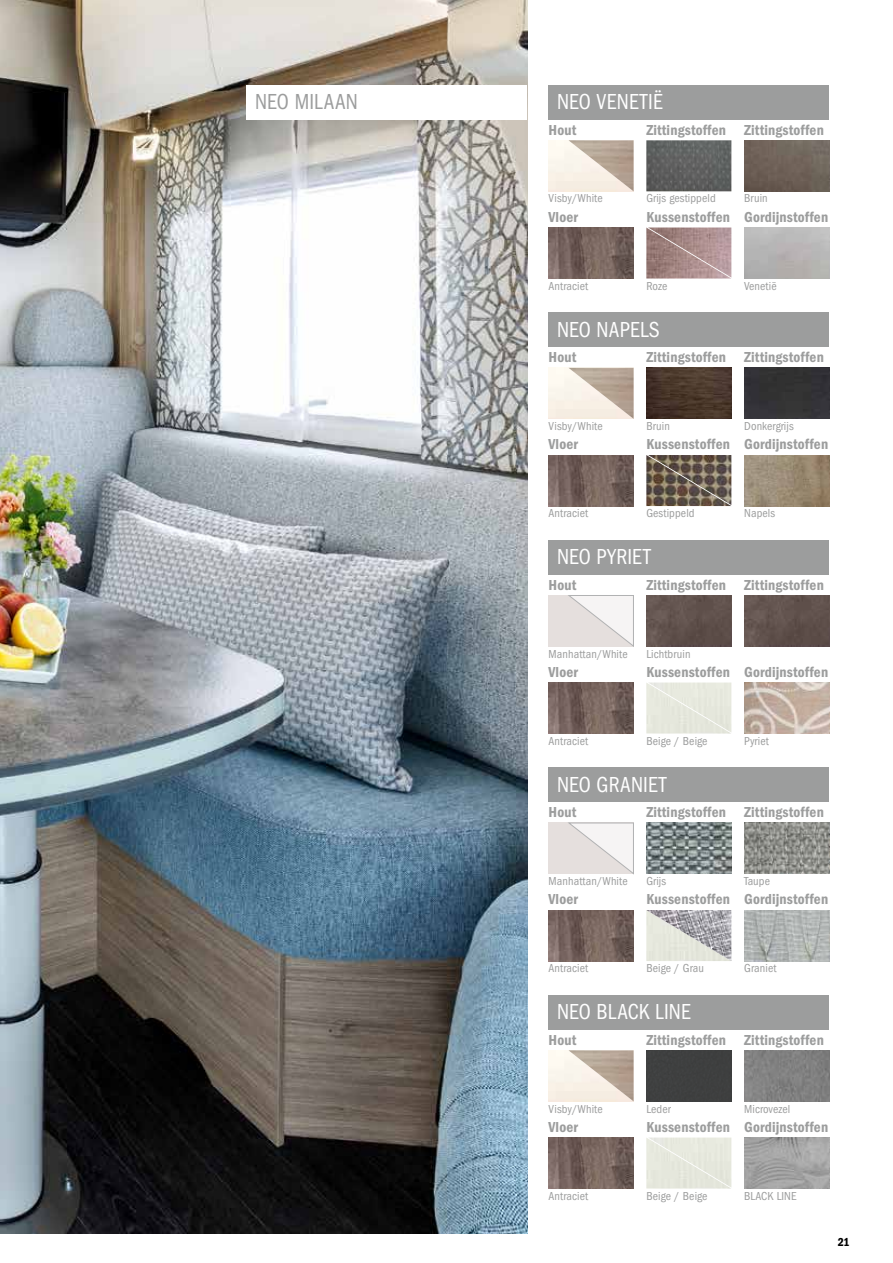
<style>
.page{position:relative;width:893px;height:1263px;background:#fff}
.page>*{position:absolute;margin:0;border:0;box-sizing:border-box;transform-origin:0 0}
.t1{font:condensed 22.5px "Franklin Gothic";letter-spacing:.005em;color:#fff;scale:.95 1}
.t2{font:condensed 22.5px "Franklin Gothic";letter-spacing:.005em;color:#9c9d9d;scale:.95 1}
.t3{font:600 condensed 15px "Franklin Gothic";letter-spacing:.01em;color:#9c9d9d}
.t4{font:condensed 12px "Franklin Gothic";letter-spacing:.01em;color:#9c9d9d}
.t5{font:600 condensed 12px "Franklin Gothic";color:#000}
</style>
<div class="page">
<img style="left:0;top:0;width:527px;height:1233px">
<img style="left:549px;top:910px;width:85px;height:51px">
<img style="left:549px;top:1137px;width:85px;height:51px">
<img style="left:549px;top:455px;width:85px;height:51px">
<img style="left:549px;top:227px;width:85px;height:52px">
<img style="left:549px;top:682px;width:85px;height:51px">
<div style="left:549px;top:823px;width:85px;height:51px;background:#e5dfdd"></div>
<div style="left:549px;top:595px;width:85px;height:51px;background:#e5dfdd"></div>
<svg style="left:569px;top:823px;width:65px;height:51px"></svg>
<img style="left:569px;top:1050px;width:65px;height:51px">
<img style="left:569px;top:368px;width:65px;height:51px">
<img style="left:569px;top:140px;width:65px;height:51px">
<svg style="left:569px;top:595px;width:65px;height:52px"></svg>
<img style="left:646px;top:683px;width:84px;height:50px">
<img style="left:646px;top:1138px;width:84px;height:50px">
<img style="left:646px;top:455px;width:85px;height:51px">
<img style="left:646px;top:227px;width:85px;height:52px">
<div style="left:648px;top:682px;width:83px;height:50px;background:#e6e8dd"></div>
<div style="left:648px;top:1137px;width:83px;height:50px;background:#e6e8dd"></div>
<img style="left:648px;top:455px;width:83px;height:50px">
<img style="left:648px;top:227px;width:83px;height:51px">
<img style="left:646px;top:823px;width:85px;height:51px">
<div style="left:646px;top:1050px;width:85px;height:51px;background:#3e4040"></div>
<img style="left:646px;top:368px;width:85px;height:51px">
<img style="left:646px;top:140px;width:85px;height:51px">
<img style="left:646px;top:595px;width:85px;height:51px">
<img style="left:744px;top:823px;width:85px;height:51px">
<img style="left:744px;top:1050px;width:85px;height:51px">
<div style="left:744px;top:368px;width:85px;height:51px;background:#333235"></div>
<img style="left:744px;top:140px;width:85px;height:51px">
<img style="left:744px;top:595px;width:85px;height:51px">
<img style="left:646px;top:910px;width:85px;height:51px">
<img style="left:744px;top:910px;width:85px;height:51px">
<img style="left:744px;top:1137px;width:85px;height:51px">
<img style="left:744px;top:455px;width:85px;height:51px">
<img style="left:744px;top:682px;width:85px;height:51px">
<div style="left:247px;top:85px;width:280px;height:34px;background:#fff"></div>
<div style="left:549px;top:85px;width:280px;height:34px;background:#9c9d9d"></div>
<div style="left:549px;top:313px;width:280px;height:34px;background:#9c9d9d"></div>
<div style="left:549px;top:540px;width:280px;height:34px;background:#9c9d9d"></div>
<div style="left:549px;top:767px;width:280px;height:34px;background:#9c9d9d"></div>
<div style="left:549px;top:995px;width:280px;height:34px;background:#9c9d9d"></div>
<h1 class="t2" style="left:255px;top:89px;width:110px">NEO MILAAN</h1>
<h1 class="t1" style="left:557px;top:89px;width:113px">NEO VENETIË</h1>
<p class="t3" style="left:549px;top:121px;width:29px">Hout</p>
<p class="t3" style="left:646px;top:121px;width:179px">Zittingstoffen Zittingstoffen</p>
<p class="t4" style="left:549px;top:192px;width:56px">Visby/White</p>
<p class="t4" style="left:646px;top:192px;width:71px">Grijs gestippeld</p>
<p class="t4" style="left:744px;top:192px;width:25px">Bruin</p>
<p class="t3" style="left:549px;top:208px;width:31px">Vloer</p>
<p class="t3" style="left:646px;top:208px;width:183px">Kussenstoffen Gordijnstoffen</p>
<p class="t4" style="left:549px;top:279px;width:41px">Antraciet</p>
<p class="t4" style="left:646px;top:279px;width:23px">Roze</p>
<p class="t4" style="left:744px;top:279px;width:34px">Venetië</p>
<h1 class="t1" style="left:557px;top:316px;width:110px">NEO NAPELS</h1>
<p class="t3" style="left:549px;top:348px;width:29px">Hout</p>
<p class="t3" style="left:646px;top:348px;width:179px">Zittingstoffen Zittingstoffen</p>
<p class="t4" style="left:549px;top:419px;width:56px">Visby/White</p>
<p class="t4" style="left:646px;top:419px;width:25px">Bruin</p>
<p class="t4" style="left:744px;top:419px;width:51px">Donkergrijs</p>
<p class="t3" style="left:549px;top:436px;width:31px">Vloer</p>
<p class="t3" style="left:646px;top:436px;width:183px">Kussenstoffen Gordijnstoffen</p>
<p class="t4" style="left:549px;top:506px;width:41px">Antraciet</p>
<p class="t4" style="left:646px;top:506px;width:50px">Gestippeld</p>
<p class="t4" style="left:744px;top:506px;width:33px">Napels</p>
<h1 class="t1" style="left:557px;top:544px;width:100px">NEO PYRIET</h1>
<p class="t3" style="left:549px;top:576px;width:29px">Hout</p>
<p class="t3" style="left:646px;top:576px;width:179px">Zittingstoffen Zittingstoffen</p>
<p class="t4" style="left:549px;top:647px;width:81px">Manhattan/White</p>
<p class="t4" style="left:646px;top:647px;width:46px">Lichtbruin</p>
<p class="t3" style="left:549px;top:663px;width:31px">Vloer</p>
<p class="t3" style="left:646px;top:663px;width:183px">Kussenstoffen Gordijnstoffen</p>
<p class="t4" style="left:549px;top:734px;width:41px">Antraciet</p>
<p class="t4" style="left:646px;top:734px;width:63px">Beige / Beige</p>
<p class="t4" style="left:744px;top:734px;width:26px">Pyriet</p>
<h1 class="t1" style="left:557px;top:771px;width:117px">NEO GRANIET</h1>
<p class="t3" style="left:549px;top:803px;width:29px">Hout</p>
<p class="t3" style="left:646px;top:803px;width:179px">Zittingstoffen Zittingstoffen</p>
<p class="t4" style="left:549px;top:874px;width:81px">Manhattan/White</p>
<p class="t4" style="left:646px;top:874px;width:21px">Grijs</p>
<p class="t4" style="left:744px;top:874px;width:27px">Taupe</p>
<p class="t3" style="left:549px;top:891px;width:31px">Vloer</p>
<p class="t3" style="left:646px;top:891px;width:183px">Kussenstoffen Gordijnstoffen</p>
<p class="t4" style="left:549px;top:961px;width:41px">Antraciet</p>
<p class="t4" style="left:646px;top:961px;width:59px">Beige / Grau</p>
<p class="t4" style="left:744px;top:961px;width:34px">Graniet</p>
<h1 class="t1" style="left:557px;top:999px;width:142px">NEO BLACK LINE</h1>
<p class="t3" style="left:549px;top:1031px;width:29px">Hout</p>
<p class="t3" style="left:646px;top:1031px;width:179px">Zittingstoffen Zittingstoffen</p>
<p class="t4" style="left:549px;top:1102px;width:56px">Visby/White</p>
<p class="t4" style="left:646px;top:1102px;width:26px">Leder</p>
<p class="t4" style="left:744px;top:1102px;width:48px">Microvezel</p>
<p class="t3" style="left:549px;top:1118px;width:31px">Vloer</p>
<p class="t3" style="left:646px;top:1118px;width:183px">Kussenstoffen Gordijnstoffen</p>
<p class="t4" style="left:549px;top:1189px;width:41px">Antraciet</p>
<p class="t4" style="left:646px;top:1189px;width:63px">Beige / Beige</p>
<p class="t4" style="left:744px;top:1189px;width:54px">BLACK LINE</p>
<p class="t5" style="left:838px;top:1235px;width:14px">21</p>
</div>
